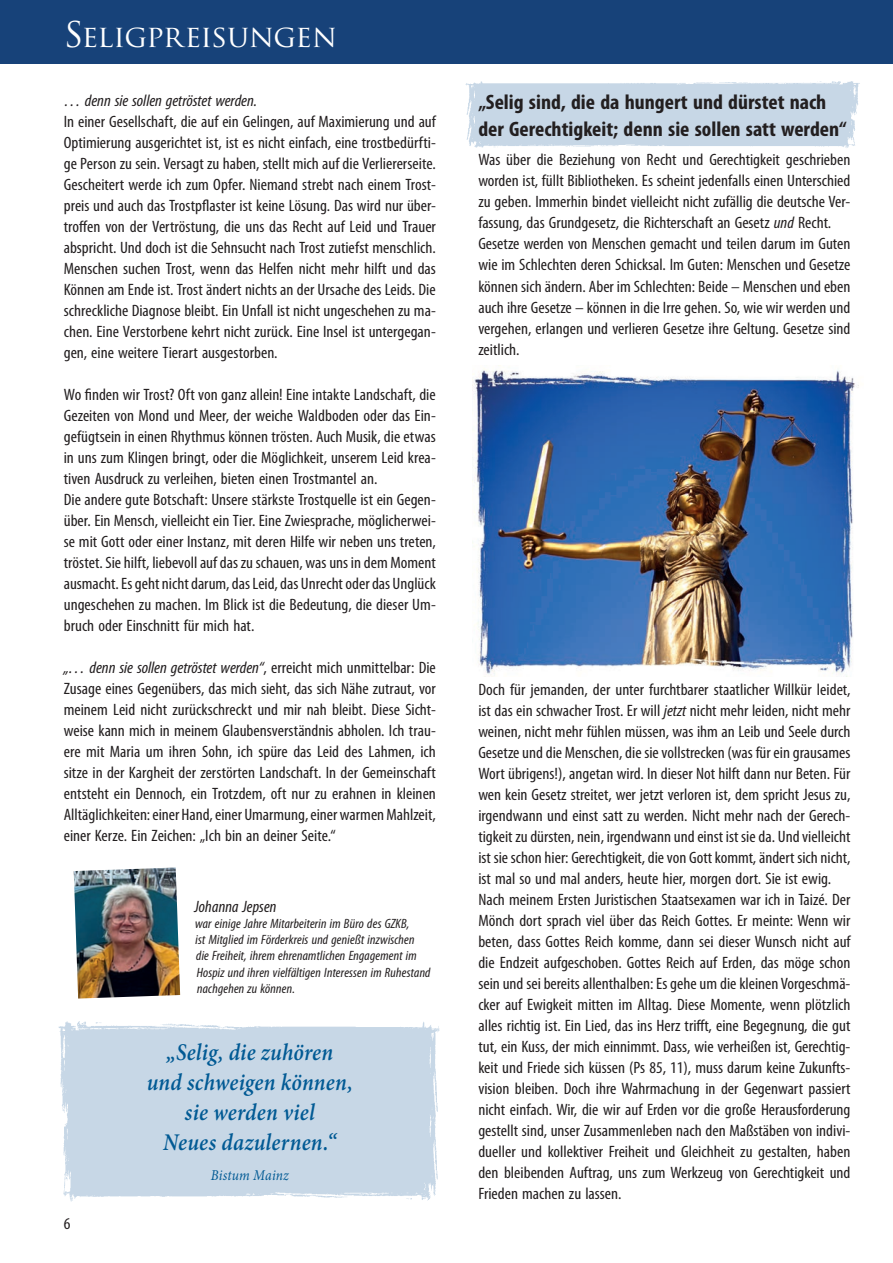
<style>
.page{position:relative;width:893px;height:1263px;background:#fff}
.page>*{position:absolute;margin:0;border:0;box-sizing:border-box;transform-origin:0 0}
.t1{font:30px "Trajan Pro";letter-spacing:-.02em;color:#fff}
.Kursiv{font:italic 600 24px "Minion Pro";letter-spacing:.01em;color:#015a94;scale:.9 1}
.Text_Brief{font:700 condensed 21px "Myriad Pro";color:#231f20;scale:1.05 1}
.Text_Brief-2{font:condensed 16.5px/21px "Myriad Pro";color:#231f20;text-align:justify;scale:1.05 1}
.Text_Brief-3{font:italic condensed 16.5px "Myriad Pro";letter-spacing:-.005em;color:#231f20;scale:1.05 1}
.Kursiv-2{font:italic 15px "Minion Pro";letter-spacing:.015em;color:#015a94;scale:.9 1}
.Text_Brief-4{font:italic condensed 13.5px/16.2px "Myriad Pro";letter-spacing:.005em;color:#231f20;scale:1.05 1}
.s1{font-size:34.5px}
.s2{font-style:italic}
</style>
<div class="page">
<img style="left:465px;top:81px;width:395px;height:67px">
<div style="left:0;top:0;width:893px;height:64px;background:#174279"></div>
<img style="left:74px;top:867px;width:106px;height:131px">
<img style="left:473px;top:368px;width:386px;height:307px">
<img style="left:58px;top:1021px;width:382px;height:181px">
<p class="t1" style="left:64px;top:17px;width:274px"><span class="s1">S</span>ELIGPREISUNGEN</p>
<p class="Text_Brief-3" style="left:64px;top:91px;width:186px">… denn sie sollen getröstet werden.</p>
<p class="Text_Brief-2" style="left:64px;top:111px;width:356px">In einer Gesellschaft, die auf ein Gelingen, auf Maximierung und auf Optimierung ausgerichtet ist, ist es nicht einfach, eine trostbedürfti&shy;ge Person zu sein. Versagt zu haben, stellt mich auf die Verliererseite.<br>Gescheitert werde ich zum Opfer. Niemand strebt nach einem Trost&shy;preis und auch das Trostpflaster ist keine Lösung. Das wird nur über&shy;troffen von der Vertröstung, die uns das Recht auf Leid und Trauer abspricht. Und doch ist die Sehnsucht nach Trost zutiefst menschlich.<br>Menschen suchen Trost, wenn das Helfen nicht mehr hilft und das Können am Ende ist. Trost ändert nichts an der Ursache des Leids. Die schreckliche Diagnose bleibt. Ein Unfall ist nicht ungeschehen zu ma&shy;chen. Eine Verstorbene kehrt nicht zurück. Eine Insel ist untergegan&shy;gen, eine weitere Tierart ausgestorben.</p>
<p class="Text_Brief-2" style="left:64px;top:384px;width:356px">Wo finden wir Trost? Oft von ganz allein! Eine intakte Landschaft, die Gezeiten von Mond und Meer, der weiche Waldboden oder das Ein&shy;gefügtsein in einen Rhythmus können trösten. Auch Musik, die etwas in uns zum Klingen bringt, oder die Möglichkeit, unserem Leid krea&shy;tiven Ausdruck zu verleihen, bieten einen Trostmantel an.</p>
<p class="Text_Brief-2" style="left:64px;top:489px;width:356px">Die andere gute Botschaft: Unsere stärkste Trostquelle ist ein Gegen&shy;über. Ein Mensch, vielleicht ein Tier. Eine Zwiesprache, möglicherwei&shy;se mit Gott oder einer Instanz, mit deren Hilfe wir neben uns treten, tröstet. Sie hilft, liebevoll auf das zu schauen, was uns in dem Moment ausmacht. Es geht nicht darum, das Leid, das Unrecht oder das Unglück ungeschehen zu machen. Im Blick ist die Bedeutung, die dieser Um&shy;bruch oder Einschnitt für mich hat.</p>
<p class="Text_Brief-2" style="left:64px;top:657px;width:356px"><span class="s2">„… denn sie sollen getröstet werden“</span>, erreicht mich unmittelbar: Die Zusage eines Gegenübers, das mich sieht, das sich Nähe zutraut, vor meinem Leid nicht zurückschreckt und mir nah bleibt. Diese Sicht&shy;weise kann mich in meinem Glaubensverständnis abholen. Ich trau&shy;ere mit Maria um ihren Sohn, ich spüre das Leid des Lahmen, ich sitze in der Kargheit der zerstörten Landschaft. In der Gemeinschaft entsteht ein Dennoch, ein Trotzdem, oft nur zu erahnen in kleinen Alltäglichkeiten: einer Hand, einer Umarmung, einer warmen Mahlzeit, einer Kerze. Ein Zeichen: „Ich bin an deiner Seite.“</p>
<p class="Text_Brief-3" style="left:194px;top:896px;width:80px">Johanna Jepsen</p>
<p class="Text_Brief-4" style="left:195px;top:915px;width:206px">war einige Jahre Mitarbeiterin im Büro des GZKB,</p>
<p class="Text_Brief-4" style="left:196px;top:931px;width:211px">ist Mitglied im Förderkreis und genießt inzwischen</p>
<p class="Text_Brief-4" style="left:196px;top:948px;width:225px">die Freiheit, ihrem ehrenamtlichen Engagement im<br>Hospiz und ihren vielfältigen Interessen im Ruhestand nachgehen zu können.</p>
<p class="Text_Brief-2" style="left:64px;top:1212px;width:8px">6</p>
<p class="Kursiv" style="left:166px;top:1036px;width:187px">„Selig, die zuhören</p>
<p class="Kursiv" style="left:147px;top:1066px;width:230px">und schweigen können,</p>
<p class="Kursiv" style="left:185px;top:1096px;width:146px">sie werden viel</p>
<p class="Kursiv" style="left:163px;top:1126px;width:194px">Neues dazulernen.“</p>
<p class="Kursiv-2" style="left:211px;top:1165px;width:88px">Bistum Mainz</p>
<p class="Text_Brief" style="left:478px;top:89px;width:333px">„Selig sind, die da hungert und dürstet nach</p>
<p class="Text_Brief" style="left:478px;top:116px;width:352px">der Gerechtigkeit; denn sie sollen satt werden“</p>
<p class="Text_Brief-2" style="left:478px;top:149px;width:356px">Was über die Beziehung von Recht und Gerechtigkeit geschrieben worden ist, füllt Bibliotheken. Es scheint jedenfalls einen Unterschied zu geben. Immerhin bindet vielleicht nicht zufällig die deutsche Ver&shy;fassung, das Grundgesetz, die Richterschaft an Gesetz <span class="s2">und</span> Recht.</p>
<p class="Text_Brief-2" style="left:478px;top:233px;width:356px">Gesetze werden von Menschen gemacht und teilen darum im Guten wie im Schlechten deren Schicksal. Im Guten: Menschen und Gesetze können sich ändern. Aber im Schlechten: Beide – Menschen und eben auch ihre Gesetze – können in die Irre gehen. So, wie wir werden und vergehen, erlangen und verlieren Gesetze ihre Geltung. Gesetze sind zeitlich.</p>
<p class="Text_Brief-2" style="left:478px;top:679px;width:356px">Doch für jemanden, der unter furchtbarer staatlicher Willkür leidet, ist das ein schwacher Trost. Er will <span class="s2">jetzt</span> nicht mehr leiden, nicht mehr weinen, nicht mehr fühlen müssen, was ihm an Leib und Seele durch Gesetze und die Menschen, die sie vollstrecken (was für ein grausames Wort übrigens!), angetan wird. In dieser Not hilft dann nur Beten. Für wen kein Gesetz streitet, wer jetzt verloren ist, dem spricht Jesus zu, irgendwann und einst satt zu werden. Nicht mehr nach der Gerech&shy;tigkeit zu dürsten, nein, irgendwann und einst ist sie da. Und vielleicht ist sie schon hier: Gerechtigkeit, die von Gott kommt, ändert sich nicht, ist mal so und mal anders, heute hier, morgen dort. Sie ist ewig.</p>
<p class="Text_Brief-2" style="left:478px;top:889px;width:356px">Nach meinem Ersten Juristischen Staatsexamen war ich in Taizé. Der Mönch dort sprach viel über das Reich Gottes. Er meinte: Wenn wir beten, dass Gottes Reich komme, dann sei dieser Wunsch nicht auf die Endzeit aufgeschoben. Gottes Reich auf Erden, das möge schon sein und sei bereits allenthalben: Es gehe um die kleinen Vorgeschmä&shy;cker auf Ewigkeit mitten im Alltag. Diese Momente, wenn plötzlich alles richtig ist. Ein Lied, das ins Herz trifft, eine Begegnung, die gut tut, ein Kuss, der mich einnimmt. Dass, wie verheißen ist, Gerechtig&shy;keit und Friede sich küssen (Ps 85, 11), muss darum keine Zukunfts&shy;vision bleiben. Doch ihre Wahrmachung in der Gegenwart passiert nicht einfach. Wir, die wir auf Erden vor die große Herausforderung gestellt sind, unser Zusammenleben nach den Maßstäben von indivi&shy;dueller und kollektiver Freiheit und Gleichheit zu gestalten, haben den bleibenden Auftrag, uns zum Werkzeug von Gerechtigkeit und Frieden machen zu lassen.</p>
</div>
